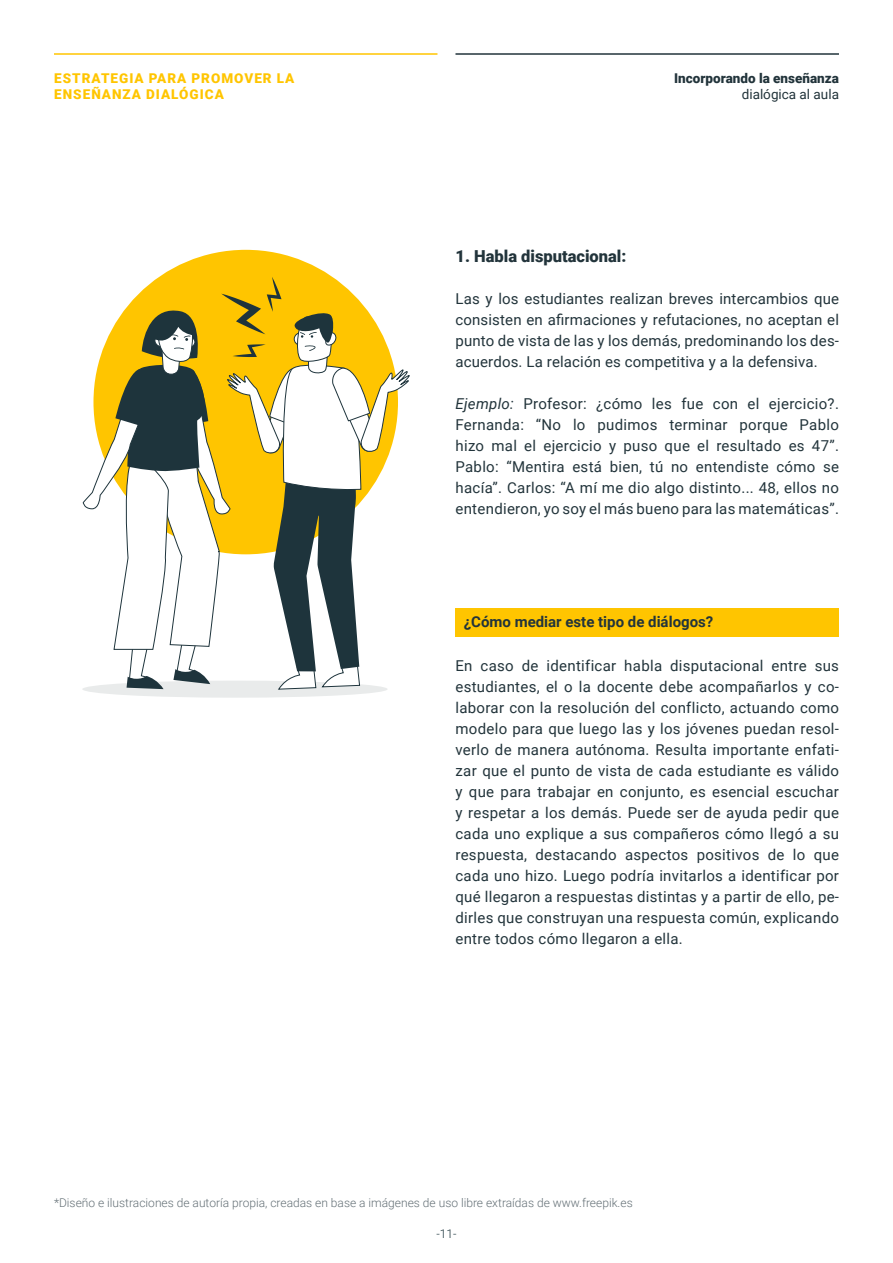
<style>
.page{position:relative;width:893px;height:1263px;background:#fff}
.page>*{position:absolute;margin:0;border:0;box-sizing:border-box;transform-origin:0 0}
.t1{font:900 16.5px "Roboto";color:#22343b}
.t2{font:15px/21px "Roboto";letter-spacing:.02em;color:#22343b;text-align:justify}
.t3{font:700 15px "Roboto";color:#22343b}
.t4{font:900 13.5px/16.2px "Roboto";letter-spacing:.075em;color:#ffc500}
.t5{font:900 13.5px "Roboto";color:#22343b}
.t6{font:13.5px "Roboto";color:#22343b}
.t7{font:300 12px "Roboto";color:#647076}
.t8{font:300 12px "Roboto";color:#1b343c}
.s1{font-style:italic}
</style>
<div class="page">
<hr style="left:54px;top:53px;width:383px;height:2px;background:#ffc500">
<hr style="left:455px;top:53px;width:384px;height:2px;background:#22343b">
<div style="left:455px;top:608px;width:384px;height:29px;background:#ffc500"></div>
<div style="left:93px;top:250px;width:305px;height:304px;background:#ffc500;border-radius:50%"></div>
<div style="left:82px;top:681px;width:306px;height:17px;background:#e9ebeb;border-radius:50%"></div>
<svg style="left:82px;top:277px;width:328px;height:413px"></svg>
<p class="t4" style="left:54px;top:69px;width:242px">ESTRATEGIA PARA PROMOVER LA<br>ENSEÑANZA DIALÓGICA</p>
<p class="t5" style="left:674px;top:68px;width:166px">Incorporando la enseñanza</p>
<p class="t6" style="left:742px;top:84px;width:99px">dialógica al aula</p>
<p class="t1" style="left:455px;top:245px;width:172px">1. Habla disputacional:</p>
<p class="t2" style="left:455px;top:288px;width:385px">Las y los estudiantes realizan breves intercambios que consisten en afirmaciones y refutaciones, no aceptan el punto de vista de las y los demás, predominando los des&shy;acuerdos. La relación es competitiva y a la defensiva.</p>
<p class="t2" style="left:455px;top:393px;width:385px"><span class="s1">Ejemplo:</span> Profesor: ¿cómo les fue con el ejercicio?.<br>Fernanda: “No lo pudimos terminar porque Pablo hizo mal el ejercicio y puso que el resultado es 47”.<br>Pablo: “Mentira está bien, tú no entendiste cómo se hacía”. Carlos: “A mí me dio algo distinto... 48, ellos no entendieron, yo soy el más bueno para las matemáticas”.</p>
<p class="t3" style="left:464px;top:611px;width:251px">¿Cómo mediar este tipo de diálogos?</p>
<p class="t2" style="left:455px;top:654px;width:385px">En caso de identificar habla disputacional entre sus estudiantes, el o la docente debe acompañarlos y co&shy;laborar con la resolución del conflicto, actuando como modelo para que luego las y los jóvenes puedan resol&shy;verlo de manera autónoma. Resulta importante enfati&shy;zar que el punto de vista de cada estudiante es válido y que para trabajar en conjunto, es esencial escuchar y respetar a los demás. Puede ser de ayuda pedir que cada uno explique a sus compañeros cómo llegó a su respuesta, destacando aspectos positivos de lo que cada uno hizo. Luego podría invitarlos a identificar por qué llegaron a respuestas distintas y a partir de ello, pe&shy;dirles que construyan una respuesta común, explicando entre todos cómo llegaron a ella.</p>
<p class="t7" style="left:54px;top:1194px;width:580px">*Diseño e ilustraciones de autoría propia, creadas en base a imágenes de uso libre extraídas de www.freepik.es</p>
<p class="t8" style="left:436px;top:1225px;width:22px">-11-</p>
</div>
